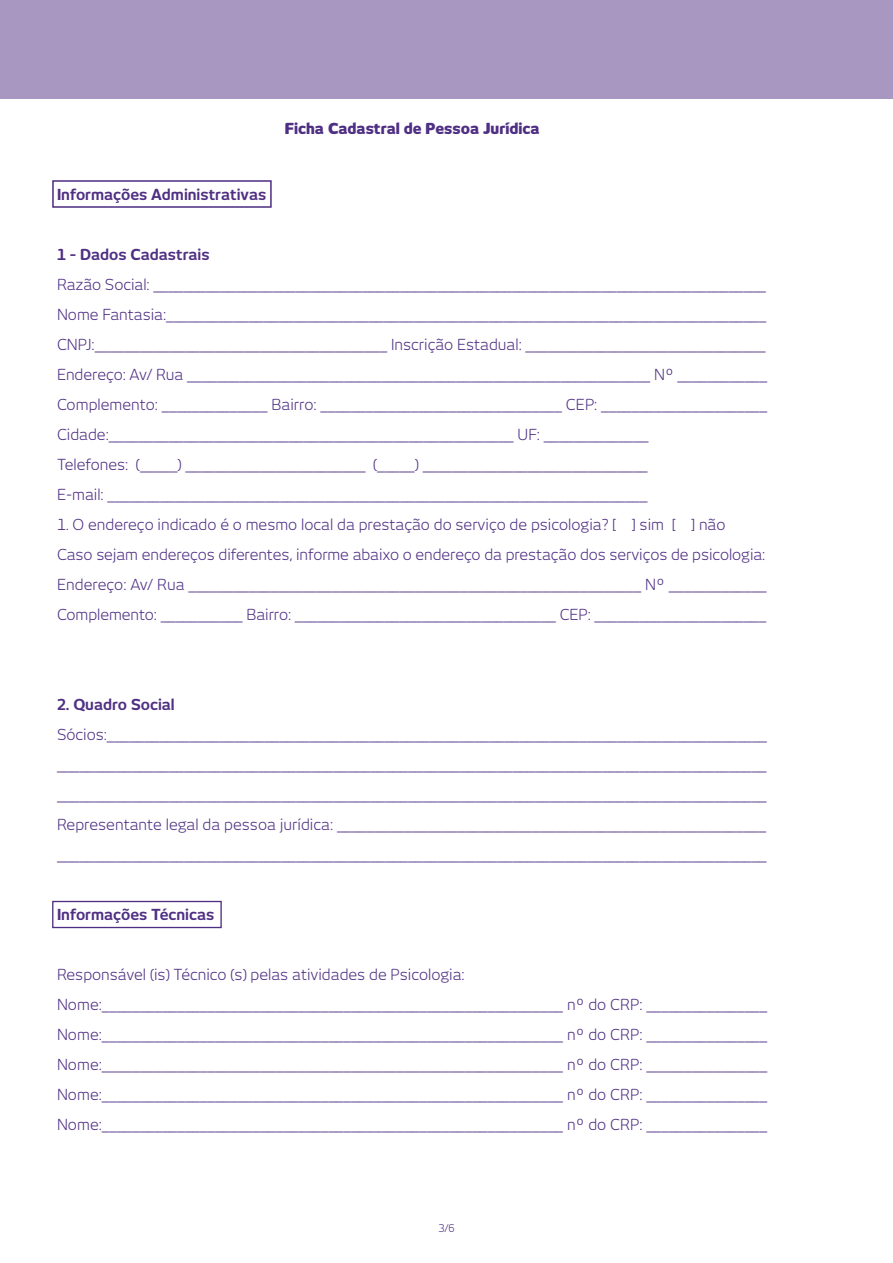
<style>
.page{position:relative;width:893px;height:1263px;background:#fff}
.page>*{position:absolute;margin:0;border:0;box-sizing:border-box;transform-origin:0 0}
.t1{font:15px/30px "New June";color:#4f2f83}
.t2{font:700 15px "New June";color:#4f2f83}
.t3{font:800 15px "New June";color:#4f2f83}
.t4{font:10.5px "New June";color:#4f2f83}
</style>
<div class="page">
<div style="left:52px;top:180px;width:220px;height:28px;border:2px solid #4f2f83"></div>
<div style="left:52px;top:901px;width:170px;height:27px;border:1px solid #4f2f83"></div>
<div style="left:0;top:0;width:893px;height:99px;background:#a797c1"></div>
<p class="t3" style="left:285px;top:120px;width:256px">Ficha Cadastral de Pessoa Jurídica</p>
<p class="t2" style="left:57px;top:186px;width:211px">Informações Administrativas</p>
<p class="t2" style="left:57px;top:246px;width:154px">1 - Dados Cadastrais</p>
<p class="t1" style="left:57px;top:269px;width:712px">Razão Social: __________________________________________________________________________________ Nome Fantasia:________________________________________________________________________________ CNPJ:_______________________________________ Inscrição Estadual: ________________________________ Endereço: Av/ Rua ______________________________________________________________ Nº ____________ Complemento: ______________ Bairro: ________________________________ CEP: ______________________ Cidade:______________________________________________________ UF: ______________<br>Telefones: (_____) ________________________ (_____) ______________________________<br>E-mail: ________________________________________________________________________</p>
<p class="t1" style="left:57px;top:509px;width:711px">1. O endereço indicado é o mesmo local da prestação do serviço de psicologia? [ ] sim [ ] não<br>Caso sejam endereços diferentes, informe abaixo o endereço da prestação dos serviços de psicologia:<br>Endereço: Av/ Rua ____________________________________________________________ Nº _____________ Complemento: ___________ Bairro: ___________________________________ CEP: _______________________</p>
<p class="t2" style="left:57px;top:696px;width:119px">2. Quadro Social</p>
<p class="t1" style="left:57px;top:719px;width:711px;text-align:justify">Sócios:________________________________________________________________________________________ _______________________________________________________________________________________________ _______________________________________________________________________________________________ Representante legal da pessoa jurídica: _________________________________________________________ _______________________________________________________________________________________________</p>
<p class="t2" style="left:57px;top:906px;width:159px">Informações Técnicas</p>
<p class="t1" style="left:57px;top:959px;width:712px">Responsável (is) Técnico (s) pelas atividades de Psicologia:<br>Nome:_____________________________________________________________ nº do CRP: ________________ Nome:_____________________________________________________________ nº do CRP: ________________ Nome:_____________________________________________________________ nº do CRP: ________________ Nome:_____________________________________________________________ nº do CRP: ________________ Nome:_____________________________________________________________ nº do CRP: ________________</p>
<p class="t4" style="left:438px;top:1222px;width:18px">3/6</p>
</div>
